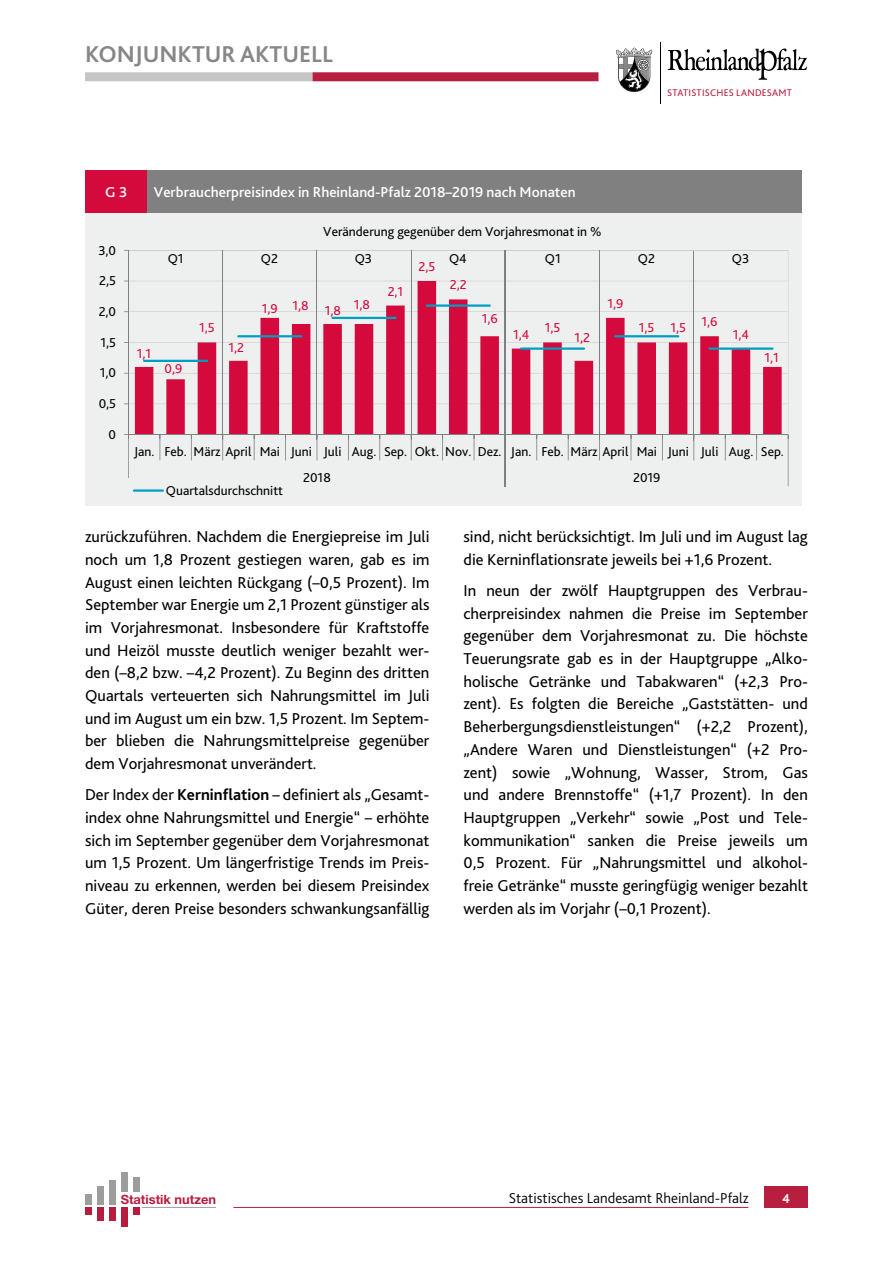
<style>
.page{position:relative;width:893px;height:1263px;background:#fff}
.page>*{position:absolute;margin:0;border:0;box-sizing:border-box;transform-origin:0 0}
.t1{font:700 24px "Bliss 2";color:#878787}
.t2{font:16.5px/22.6px "Bliss 2";color:#000;text-align:justify}
.t3{font:500 15px "Bliss 2";color:#fff}
.t4{font:300 15px "Bliss 2";color:#000}
.t5{font:13.5px/25.8px "Bliss 2";color:#000}
.t6{font:13.5px "Bliss 2";color:#d4093c}
.t7{font:700 13.5px "Bliss 2";color:#fff}
.t8{font:700 12.75px "Helvetica Neue LT";color:#b71b3e}
.t9{font:10.2px "Bliss 2";letter-spacing:.02em;color:#b71e3f}
.s1{font-weight:700}
</style>
<div class="page">
<div style="left:85px;top:1206px;width:7px;height:9px;background:#b71b3e"></div>
<div style="left:97px;top:1206px;width:7px;height:15px;background:#b71b3e"></div>
<div style="left:109px;top:1206px;width:7px;height:15px;background:#b71b3e"></div>
<div style="left:121px;top:1206px;width:7px;height:21px;background:#b71b3e"></div>
<div style="left:133px;top:1206px;width:7px;height:9px;background:#b71b3e"></div>
<div style="left:85px;top:1194px;width:7px;height:11px;background:#9d9d9c"></div>
<div style="left:97px;top:1186px;width:7px;height:19px;background:#9d9d9c"></div>
<div style="left:133px;top:1178px;width:7px;height:27px;background:#9d9d9c"></div>
<div style="left:121px;top:1172px;width:7px;height:33px;background:#9d9d9c"></div>
<div style="left:109px;top:1180px;width:7px;height:25px;background:#9d9d9c"></div>
<hr style="left:85px;top:1205px;width:141px;height:2px;background:#fff">
<div style="left:118px;top:1193px;width:99px;height:14px;background:#fff"></div>
<hr style="left:142px;top:1207px;width:73px;height:1px;background:#9d9d9c">
<hr style="left:233px;top:1207px;width:515px;height:1px;background:#b71e3f">
<div style="left:764px;top:1186px;width:44px;height:22px;background:#b71e3f"></div>
<div style="left:85px;top:170px;width:717px;height:336px;background:#eeefef"></div>
<svg style="left:129px;top:250px;width:659px;height:184px"></svg>
<svg style="left:135px;top:281px;width:647px;height:153px"></svg>
<hr style="left:128px;top:250px;width:1px;height:184px;background:#808080">
<hr style="left:128px;top:434px;width:660px;height:1px;background:#808080">
<svg style="left:159px;top:435px;width:1px;height:25px"></svg>
<svg style="left:191px;top:435px;width:1px;height:25px"></svg>
<svg style="left:222px;top:440px;width:1px;height:20px"></svg>
<svg style="left:254px;top:435px;width:1px;height:25px"></svg>
<svg style="left:285px;top:435px;width:1px;height:25px"></svg>
<svg style="left:317px;top:435px;width:1px;height:25px"></svg>
<svg style="left:348px;top:435px;width:1px;height:25px"></svg>
<svg style="left:379px;top:435px;width:1px;height:25px"></svg>
<svg style="left:411px;top:440px;width:1px;height:20px"></svg>
<svg style="left:442px;top:435px;width:1px;height:25px"></svg>
<svg style="left:474px;top:435px;width:1px;height:25px"></svg>
<svg style="left:536px;top:435px;width:1px;height:25px"></svg>
<svg style="left:568px;top:435px;width:1px;height:25px"></svg>
<svg style="left:599px;top:440px;width:1px;height:20px"></svg>
<svg style="left:631px;top:435px;width:1px;height:25px"></svg>
<svg style="left:662px;top:435px;width:1px;height:25px"></svg>
<svg style="left:693px;top:440px;width:1px;height:20px"></svg>
<svg style="left:725px;top:435px;width:1px;height:25px"></svg>
<svg style="left:756px;top:435px;width:1px;height:25px"></svg>
<svg style="left:124px;top:434px;width:5px;height:44px"></svg>
<svg style="left:788px;top:434px;width:1px;height:52px"></svg>
<hr style="left:143px;top:360px;width:65px;height:2px;background:#009ec2">
<hr style="left:237px;top:335px;width:65px;height:2px;background:#009ec2">
<hr style="left:331px;top:317px;width:66px;height:2px;background:#009ec2">
<hr style="left:426px;top:304px;width:65px;height:3px;background:#009ec2">
<hr style="left:520px;top:347px;width:65px;height:3px;background:#009ec2">
<hr style="left:614px;top:335px;width:65px;height:2px;background:#009ec2">
<hr style="left:708px;top:347px;width:65px;height:3px;background:#009ec2">
<hr style="left:133px;top:489px;width:31px;height:3px;background:#009ec2">
<div style="left:85px;top:170px;width:63px;height:42px;background:#d40a3d"></div>
<div style="left:147px;top:170px;width:655px;height:42px;background:#808080"></div>
<hr style="left:222px;top:250px;width:1px;height:190px;background:#808080">
<hr style="left:504px;top:250px;width:2px;height:236px;background:#808080">
<hr style="left:693px;top:251px;width:1px;height:189px;background:#808080">
<hr style="left:599px;top:250px;width:1px;height:190px;background:#808080">
<hr style="left:411px;top:250px;width:1px;height:190px;background:#808080">
<hr style="left:316px;top:250px;width:1px;height:190px;background:#808080">
<div style="left:85px;top:72px;width:228px;height:9px;background:#c6c6c6"></div>
<div style="left:313px;top:72px;width:285px;height:9px;background:#b71e3f"></div>
<svg style="left:668px;top:48px;width:139px;height:32px"></svg>
<svg style="left:616px;top:47px;width:36px;height:45px"></svg>
<hr style="left:660px;top:42px;width:1px;height:62px;background:#000">
<h1 class="t1" style="left:85px;top:39px;width:249px">KONJUNKTUR AKTUELL</h1>
<p class="t3" style="left:105px;top:182px;width:23px">G 3</p>
<p class="t3" style="left:154px;top:182px;width:423px">Verbraucherpreisindex in Rheinland-Pfalz 2018–2019 nach Monaten</p>
<p class="t5" style="left:323px;top:218px;width:280px">Veränderung gegenüber dem Vorjahresmonat in %</p>
<p class="t9" style="left:667px;top:86px;width:126px">STATISTISCHES LANDESAMT</p>
<p class="t5" style="left:98px;top:237px;width:19px">3,0</p>
<p class="t5" style="left:99px;top:267px;width:18px">2,5</p>
<p class="t5" style="left:99px;top:298px;width:19px">2,0</p>
<p class="t5" style="left:101px;top:329px;width:17px">1,5</p>
<p class="t5" style="left:100px;top:360px;width:18px">1,0</p>
<p class="t5" style="left:99px;top:390px;width:19px">0,5</p>
<p class="t5" style="left:109px;top:421px;width:9px">0</p>
<p class="t6" style="left:137px;top:345px;width:16px">1,1</p>
<p class="t5" style="left:168px;top:245px;width:17px">Q1</p>
<p class="t5" style="left:261px;top:245px;width:19px">Q2</p>
<p class="t5" style="left:355px;top:245px;width:19px">Q3</p>
<p class="t5" style="left:449px;top:245px;width:19px">Q4</p>
<p class="t5" style="left:545px;top:245px;width:17px">Q1</p>
<p class="t5" style="left:638px;top:245px;width:19px">Q2</p>
<p class="t5" style="left:732px;top:245px;width:19px">Q3</p>
<p class="t6" style="left:418px;top:258px;width:18px">2,5</p>
<p class="t6" style="left:165px;top:360px;width:19px">0,9</p>
<p class="t6" style="left:199px;top:320px;width:17px">1,5</p>
<p class="t6" style="left:229px;top:339px;width:17px">1,2</p>
<p class="t6" style="left:262px;top:300px;width:81px">1,9 1,8 1,8</p>
<p class="t6" style="left:354px;top:296px;width:18px">1,8</p>
<p class="t6" style="left:388px;top:283px;width:17px">2,1</p>
<p class="t6" style="left:450px;top:277px;width:18px">2,2</p>
<p class="t6" style="left:482px;top:310px;width:17px">1,6</p>
<p class="t6" style="left:513px;top:326px;width:18px">1,4</p>
<p class="t6" style="left:545px;top:320px;width:17px">1,5</p>
<p class="t6" style="left:575px;top:329px;width:17px">1,2</p>
<p class="t6" style="left:607px;top:295px;width:17px">1,9</p>
<p class="t6" style="left:639px;top:320px;width:48px">1,5 1,5</p>
<p class="t6" style="left:702px;top:313px;width:17px">1,6</p>
<p class="t6" style="left:733px;top:326px;width:18px">1,4</p>
<p class="t6" style="left:764px;top:349px;width:16px">1,1</p>
<p class="t5" style="left:303px;top:438px;width:482px;text-indent:-169px">Jan. Feb. März April Mai Juni Juli Aug. Sep. Okt. Nov. Dez. Jan. Feb. März April Mai Juni Juli Aug. Sep.<br>2018</p>
<p class="t5" style="left:633px;top:464px;width:29px">2019</p>
<p class="t5" style="left:166px;top:477px;width:119px">Quartalsdurchschnitt</p>
<p class="t2" style="left:85px;top:525px;width:346px">zurückzuführen. Nachdem die Energiepreise im Juli noch um 1,8 Prozent gestiegen waren, gab es im August einen leichten Rückgang (–0,5 Prozent). Im September war Energie um 2,1 Prozent günstiger als im Vorjahresmonat. Insbesondere für Kraftstoffe und Heizöl musste deutlich weniger bezahlt wer&shy;den (–8,2 bzw. –4,2 Prozent). Zu Beginn des dritten Quartals verteuerten sich Nahrungsmittel im Juli und im August um ein bzw. 1,5 Prozent. Im Septem&shy;ber blieben die Nahrungsmittelpreise gegenüber dem Vorjahresmonat unverändert.</p>
<p class="t2" style="left:85px;top:783px;width:346px">Der Index der <span class="s1">Kerninflation</span> – definiert als „Gesamt&shy;index ohne Nahrungsmittel und Energie“ – erhöhte sich im September gegenüber dem Vorjahresmonat um 1,5 Prozent. Um längerfristige Trends im Preis&shy;niveau zu erkennen, werden bei diesem Preisindex Güter, deren Preise besonders schwankungsanfällig</p>
<p class="t2" style="left:463px;top:525px;width:346px">sind, nicht berücksichtigt. Im Juli und im August lag die Kerninflationsrate jeweils bei +1,6 Prozent.</p>
<p class="t2" style="left:463px;top:579px;width:346px">In neun der zwölf Hauptgruppen des Verbrau&shy;cherpreisindex nahmen die Preise im September gegenüber dem Vorjahresmonat zu. Die höchste Teuerungsrate gab es in der Hauptgruppe „Alko&shy;holische Getränke und Tabakwaren“ (+2,3 Pro&shy;zent). Es folgten die Bereiche „Gaststätten- und Beherbergungsdienstleistungen“ (+2,2 Prozent), „Andere Waren und Dienstleistungen“ (+2 Pro&shy;zent) sowie „Wohnung, Wasser, Strom, Gas und andere Brennstoffe“ (+1,7 Prozent). In den Hauptgruppen „Verkehr“ sowie „Post und Tele&shy;kommunikation“ sanken die Preise jeweils um 0,5 Prozent. Für „Nahrungsmittel und alkohol&shy;freie Getränke“ musste geringfügig weniger bezahlt werden als im Vorjahr (–0,1 Prozent).</p>
<p class="t8" style="left:121px;top:1192px;width:97px">Statistik nutzen</p>
<p class="t4" style="left:509px;top:1188px;width:241px">Statistisches Landesamt Rheinland-Pfalz</p>
<p class="t7" style="left:782px;top:1190px;width:9px">4</p>
</div>
